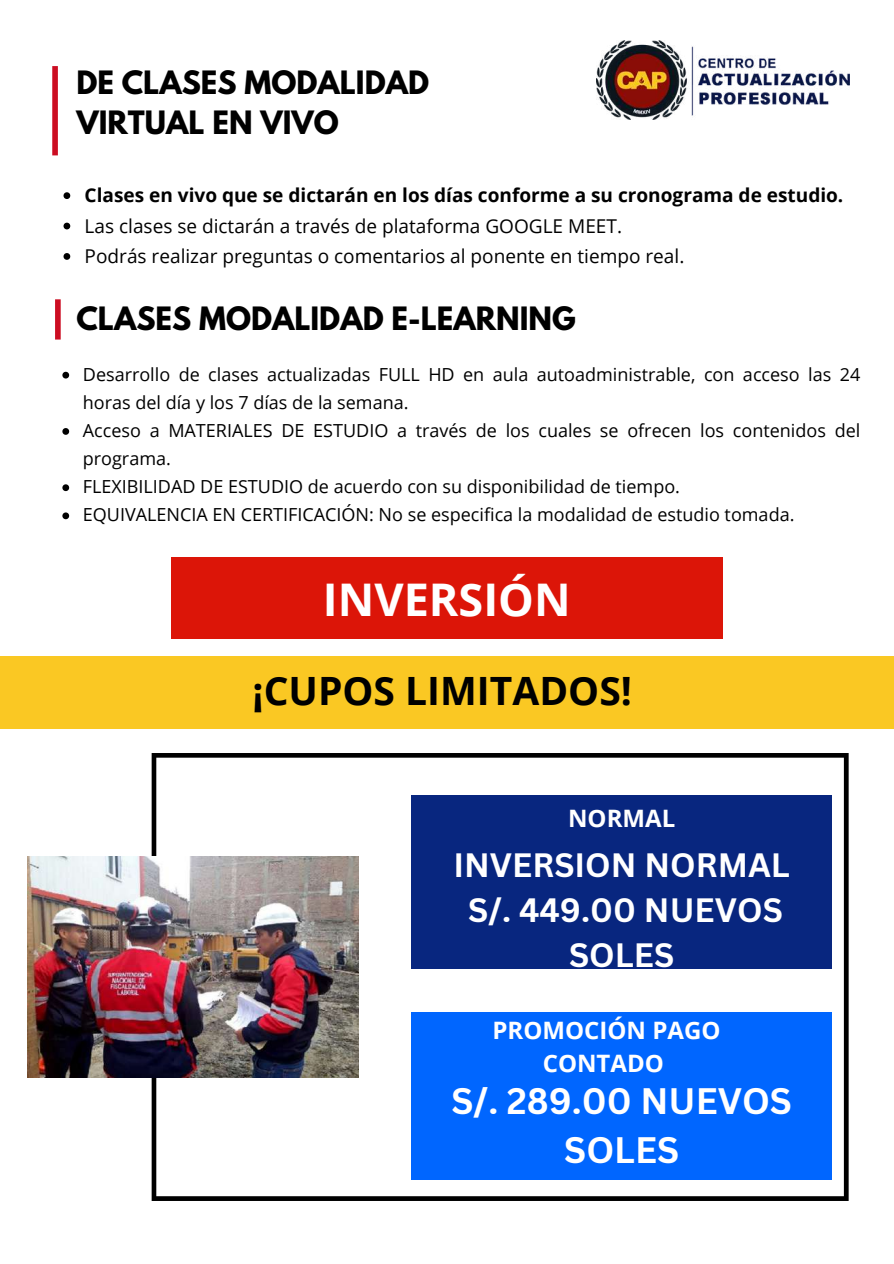
<style>
.page{position:relative;width:894px;height:1264px;background:#fff}
.page>*{position:absolute;margin:0;border:0;box-sizing:border-box;transform-origin:0 0}
.t1{font:700 45px "Open Sans";color:#fff}
.t2{font:700 39px "Open Sans";color:#000}
.t3{font:700 35.85px/49.5px "Canva Sans";color:#fff;text-align:center}
.t4{font:700 32.85px/45px "Canva Sans";color:#fff;text-align:center}
.t5{font:700 28.5px/39.3px "League Spartan";color:#000}
.t6{font:700 24px/32.7px "Open Sans";color:#fff;text-align:center}
.t7{font:19.05px/30.3px "Open Sans";color:#000}
.t8{font:700 19.05px "Open Sans";color:#000}
.t9{font:18px/28.2px "Open Sans";color:#000}
</style>
<div class="page">
<svg style="left:152px;top:753px;width:696px;height:447px"></svg>
<div style="left:171px;top:557px;width:551px;height:82px;background:#dc1508"></div>
<div style="left:411px;top:795px;width:420px;height:174px;background:#08267f"></div>
<div style="left:411px;top:1011px;width:420px;height:168px;background:#06f"></div>
<img style="left:27px;top:856px;width:331px;height:221px">
<svg style="left:63px;top:192px;width:7px;height:7px"></svg>
<svg style="left:63px;top:223px;width:7px;height:6px"></svg>
<svg style="left:63px;top:253px;width:7px;height:7px"></svg>
<div style="left:52px;top:66px;width:6px;height:89px;background:#cc0d22"></div>
<img style="left:596px;top:40px;width:252px;height:79px">
<svg style="left:62px;top:372px;width:7px;height:6px"></svg>
<svg style="left:62px;top:428px;width:7px;height:7px"></svg>
<svg style="left:62px;top:484px;width:7px;height:7px"></svg>
<svg style="left:62px;top:512px;width:7px;height:7px"></svg>
<div style="left:55px;top:299px;width:6px;height:40px;background:#cc0d22"></div>
<div style="left:0;top:655px;width:893px;height:73px;background:#fac823"></div>
<h3 class="t5" style="left:76px;top:67px;width:354px">DE CLASES MODALIDAD<br>VIRTUAL EN VIVO</h3>
<p class="t8" style="left:85px;top:182px;width:760px">Clases en vivo que se dictarán en los días conforme a su cronograma de estudio.</p>
<p class="t7" style="left:85px;top:210px;width:601px">Las clases se dictarán a través de plataforma GOOGLE MEET.<br>Podrás realizar preguntas o comentarios al ponente en tiempo real.</p>
<h3 class="t5" style="left:76px;top:302px;width:500px">CLASES MODALIDAD E-LEARNING</h3>
<p class="t9" style="left:83px;top:360px;width:778px">Desarrollo de clases actualizadas FULL HD en aula autoadministrable, con acceso las 24 horas del día y los 7 días de la semana.<br>Acceso a MATERIALES DE ESTUDIO a través de los cuales se ofrecen los contenidos del programa.<br>FLEXIBILIDAD DE ESTUDIO de acuerdo con su disponibilidad de tiempo.<br>EQUIVALENCIA EN CERTIFICACIÓN: No se especifica la modalidad de estudio tomada.</p>
<h1 class="t1" style="left:323px;top:568px;width:249px">INVERSIÓN</h1>
<h2 class="t2" style="left:252px;top:663px;width:381px">¡CUPOS LIMITADOS!</h2>
<h3 class="t6" style="left:568px;top:801px;width:109px">NORMAL</h3>
<h3 class="t4" style="left:453px;top:841px;width:338px">INVERSION NORMAL<br>S/. 449.00 NUEVOS<br>SOLES</h3>
<h3 class="t6" style="left:492px;top:1013px;width:229px">PROMOCIÓN PAGO<br>CONTADO</h3>
<h3 class="t3" style="left:451px;top:1075px;width:342px">S/. 289.00 NUEVOS<br>SOLES</h3>
</div>
